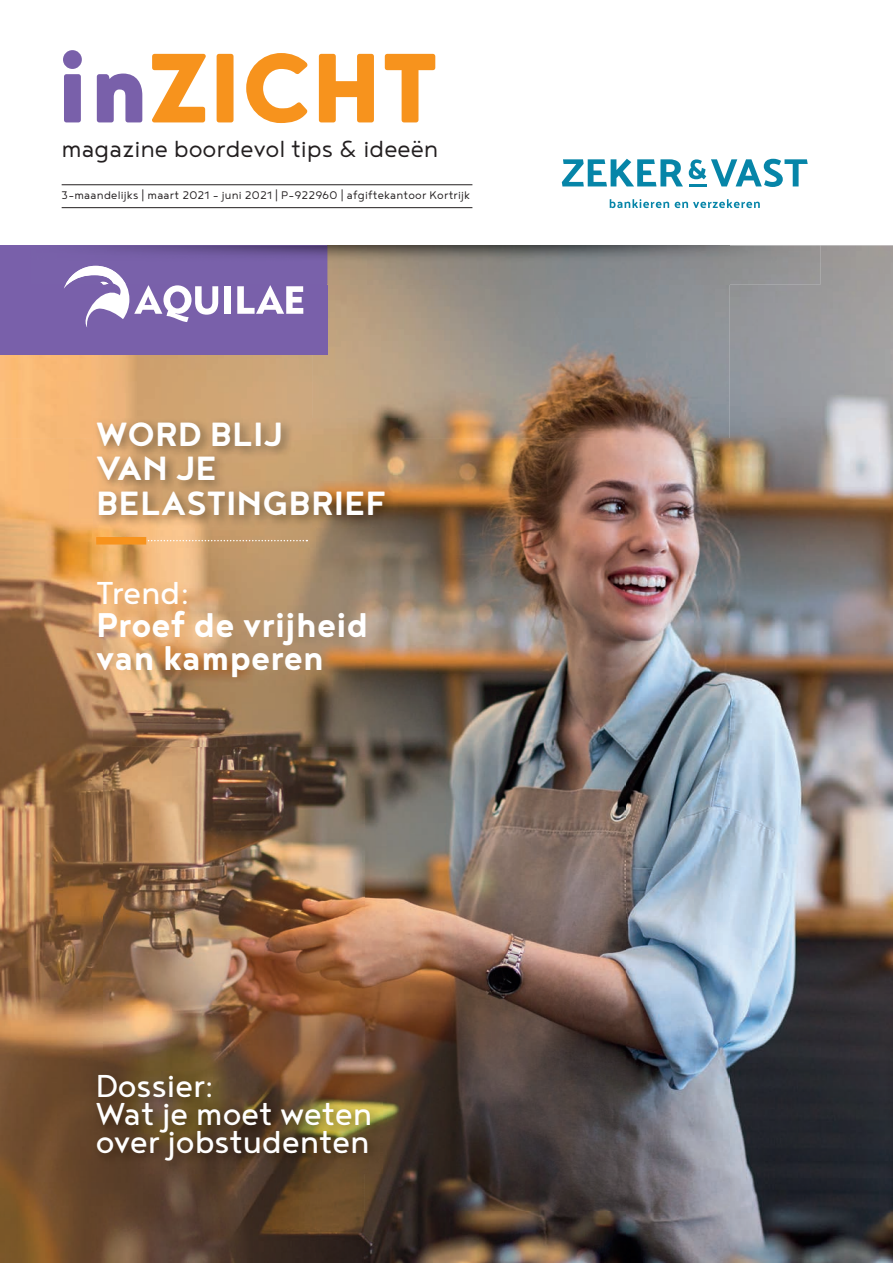
<style>
.page{position:relative;width:893px;height:1263px;background:#fff}
.page>*{position:absolute;margin:0;border:0;box-sizing:border-box;transform-origin:0 0}
.t1{font:900 120.75px "Noyh";color:#f7931d}
.t2{font:700 42px/33px "Noyh";color:#fff}
.t3{font:700 41.1px/34.3px "Noyh";color:#fff}
.t4{font:38.85px/27.9px "Noyh";color:#fff}
.t5{font:300 28.5px "Noyh";color:#231f20}
.t6{font:300 13.5px "Noyh";letter-spacing:.015em;color:#231f20}
.s1{color:#7960aa}
</style>
<div class="page">
<img style="left:729px;top:245px;width:164px;height:1018px">
<img style="left:313px;top:284px;width:416px;height:154px">
<img style="left:0;top:438px;width:104px;height:722px">
<img style="left:365px;top:438px;width:364px;height:825px">
<img style="left:104px;top:527px;width:261px;height:544px">
<img style="left:0;top:1160px;width:365px;height:103px">
<div style="left:0;top:245px;width:327px;height:110px;background:#7960aa"></div>
<div style="left:224px;top:286px;width:7px;height:28px;background:#fff"></div>
<svg style="left:237px;top:285px;width:66px;height:29px"></svg>
<img style="left:729px;top:245px;width:92px;height:39px">
<img style="left:92px;top:245px;width:637px;height:39px">
<svg style="left:64px;top:266px;width:154px;height:61px"></svg>
<img style="left:93px;top:1071px;width:290px;height:102px">
<svg style="left:146px;top:540px;width:161px;height:1px"></svg>
<div style="left:96px;top:537px;width:50px;height:7px;background:#f7931d"></div>
<img style="left:93px;top:418px;width:304px;height:109px">
<hr style="left:62px;top:207px;width:410px;height:1px;background:#231f20">
<hr style="left:62px;top:184px;width:410px;height:1px;background:#231f20">
<svg style="left:562px;top:159px;width:121px;height:27px"></svg>
<svg style="left:689px;top:159px;width:119px;height:28px"></svg>
<hr style="left:689px;top:184px;width:17px;height:3px;background:#0685a8">
<svg style="left:610px;top:199px;width:59px;height:9px"></svg>
<svg style="left:675px;top:199px;width:85px;height:9px"></svg>
<img style="left:0;top:54px;width:1px;height:444px">
<h1 class="t1" style="left:58px;top:14px;width:382px"><span class="s1">in</span>ZICHT</h1>
<h3 class="t5" style="left:62px;top:133px;width:378px">magazine boordevol tips &amp; ideeën</h3>
<p class="t6" style="left:62px;top:188px;width:410px">3-maandelijks | maart 2021 - juni 2021 | P-922960 | afgiftekantoor Kortrijk</p>
<h3 class="t3" style="left:96px;top:416px;width:291px">WORD BLIJ<br>VAN JE<br>BELASTINGBRIEF</h3>
<h3 class="t4" style="left:96px;top:578px;width:95px">Trend:</h3>
<h2 class="t2" style="left:96px;top:607px;width:274px">Proef de vrijheid van kamperen</h2>
<h3 class="t4" style="left:96px;top:1071px;width:278px">Dossier:<br>Wat je moet weten over jobstudenten</h3>
</div>
